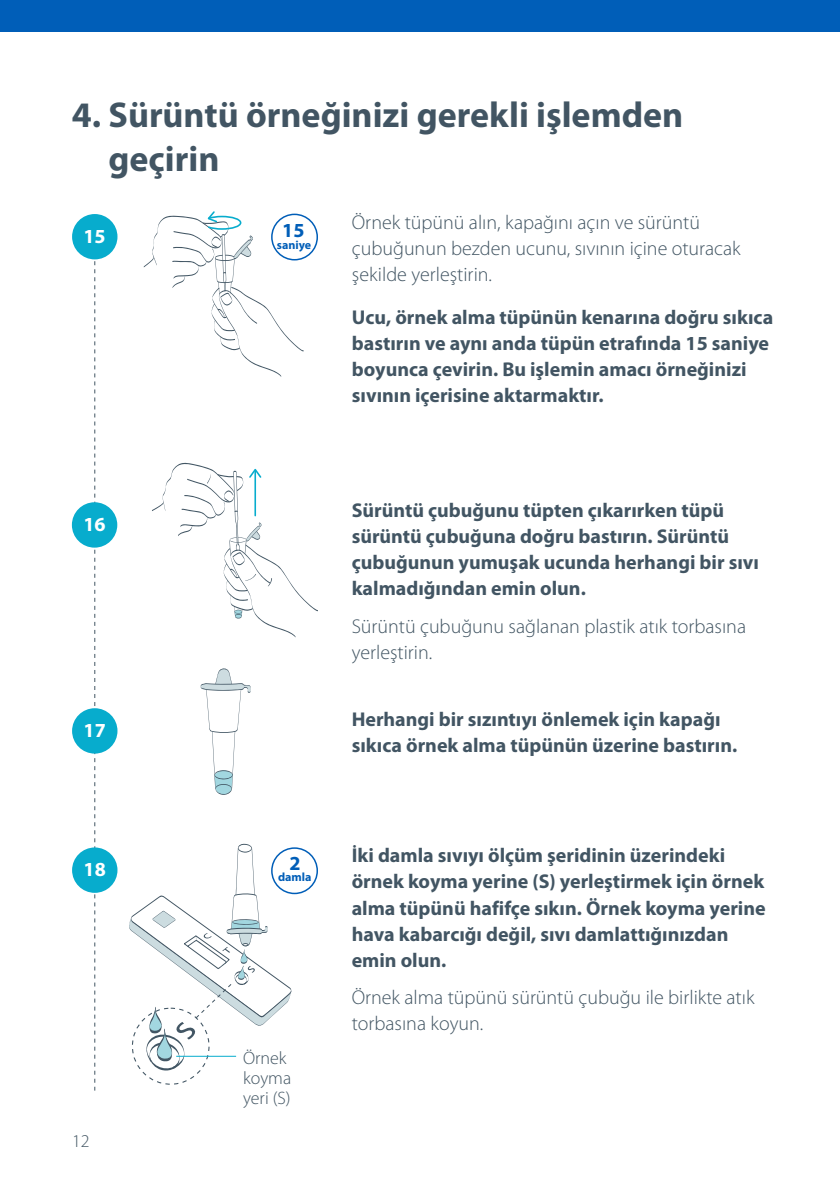
<style>
.page{position:relative;width:840px;height:1191px;background:#fff}
.page>*{position:absolute;margin:0;border:0;box-sizing:border-box;transform-origin:0 0}
.Heading_2__h2{font:700 36px/43.2px "Myriad Pro";color:#425563}
.Paragraph_Bold__p{font:700 20px/26px "Myriad Pro";color:#425563}
.Paragraph_Black__p{font:300 20px/26px "Myriad Pro";color:#425563}
.Paragraph_Black__p-2{font:700 20px/26px "Myriad Pro";color:#425563}
.Paragraph_White__p{font:700 20px "Myriad Pro";color:#fff}
.Paragraph_Blue__p{font:700 20px "Myriad Pro";color:#005eb8}
.Paragraph_small__p{font:300 18px/20px "Myriad Pro";color:#425563}
.Page_number__p{font:300 18px "Myriad Pro";color:#425563}
.Paragraph_Blue__p-2{font:700 12px "Myriad Pro";color:#005eb8}
</style>
<div class="page">
<svg style="left:94px;top:259px;width:1px;height:831px"></svg>
<div style="left:72px;top:708px;width:45px;height:45px;background:#07accd;border-radius:50%"></div>
<div style="left:72px;top:847px;width:45px;height:46px;background:#07accd;border-radius:50%"></div>
<div style="left:72px;top:214px;width:45px;height:45px;background:#07accd;border-radius:50%"></div>
<div style="left:72px;top:502px;width:45px;height:45px;background:#07accd;border-radius:50%"></div>
<div style="left:271px;top:214px;width:47px;height:46px;border:2px solid #005eb8;border-radius:50%"></div>
<svg style="left:143px;top:211px;width:160px;height:166px"></svg>
<svg style="left:152px;top:462px;width:166px;height:175px"></svg>
<svg style="left:200px;top:668px;width:51px;height:127px"></svg>
<svg style="left:129px;top:843px;width:162px;height:240px"></svg>
<hr style="left:176px;top:1055px;width:60px;height:1px;background:#07accd">
<div style="left:271px;top:847px;width:47px;height:47px;border:2px solid #005eb8;border-radius:50%"></div>
<div style="left:0;top:0;width:839px;height:31px;background:#005eb8"></div>
<h3 class="Heading_2__h2" style="left:108px;top:92px;width:576px;text-indent:-37px">4. Sürüntü örneğinizi gerekli işlemden geçirin</h3>
<h2 class="Paragraph_White__p" style="left:83px;top:223px;width:24px">15</h2>
<h2 class="Paragraph_White__p" style="left:83px;top:511px;width:24px">16</h2>
<h2 class="Paragraph_White__p" style="left:84px;top:717px;width:24px">17</h2>
<h2 class="Paragraph_White__p" style="left:84px;top:856px;width:24px">18</h2>
<p class="Page_number__p" style="left:72px;top:1130px;width:19px">12</p>
<p class="Paragraph_Blue__p" style="left:282px;top:218px;width:24px">15</p>
<p class="Paragraph_Blue__p-2" style="left:277px;top:237px;width:36px">saniye</p>
<p class="Paragraph_Blue__p" style="left:289px;top:850px;width:13px">2</p>
<p class="Paragraph_Blue__p-2" style="left:278px;top:869px;width:35px">damla</p>
<p class="Paragraph_small__p" style="left:243px;top:1048px;width:50px">Örnek koyma yeri (S)</p>
<p class="Paragraph_Black__p" style="left:351px;top:210px;width:390px">Örnek tüpünü alın, kapağını açın ve sürüntü çubuğunun bezden ucunu, sıvının içine oturacak şekilde yerleştirin.</p>
<h3 class="Paragraph_Bold__p" style="left:351px;top:304px;width:422px">Ucu, örnek alma tüpünün kenarına doğru sıkıca bastırın ve aynı anda tüpün etrafında 15 saniye boyunca çevirin. Bu işlemin amacı örneğinizi sıvının içerisine aktarmaktır.</h3>
<h3 class="Paragraph_Bold__p" style="left:351px;top:497px;width:408px">Sürüntü çubuğunu tüpten çıkarırken tüpü sürüntü çubuğuna doğru bastırın. Sürüntü çubuğunun yumuşak ucunda herhangi bir sıvı kalmadığından emin olun.</h3>
<p class="Paragraph_Black__p" style="left:351px;top:613px;width:395px">Sürüntü çubuğunu sağlanan plastik atık torbasına yerleştirin.</p>
<h3 class="Paragraph_Bold__p" style="left:351px;top:705px;width:387px">Herhangi bir sızıntıyı önlemek için kapağı sıkıca örnek alma tüpünün üzerine bastırın.</h3>
<p class="Paragraph_Black__p-2" style="left:351px;top:842px;width:414px">İki damla sıvıyı ölçüm şeridinin üzerindeki örnek koyma yerine (S) yerleştirmek için örnek</p>
<p class="Paragraph_Black__p-2" style="left:351px;top:894px;width:415px">alma tüpünü hafifçe sıkın. Örnek koyma yerine hava kabarcığı değil, sıvı damlattığınızdan emin olun.</p>
<p class="Paragraph_Black__p" style="left:351px;top:985px;width:404px">Örnek alma tüpünü sürüntü çubuğu ile birlikte atık torbasına koyun.</p>
</div>
